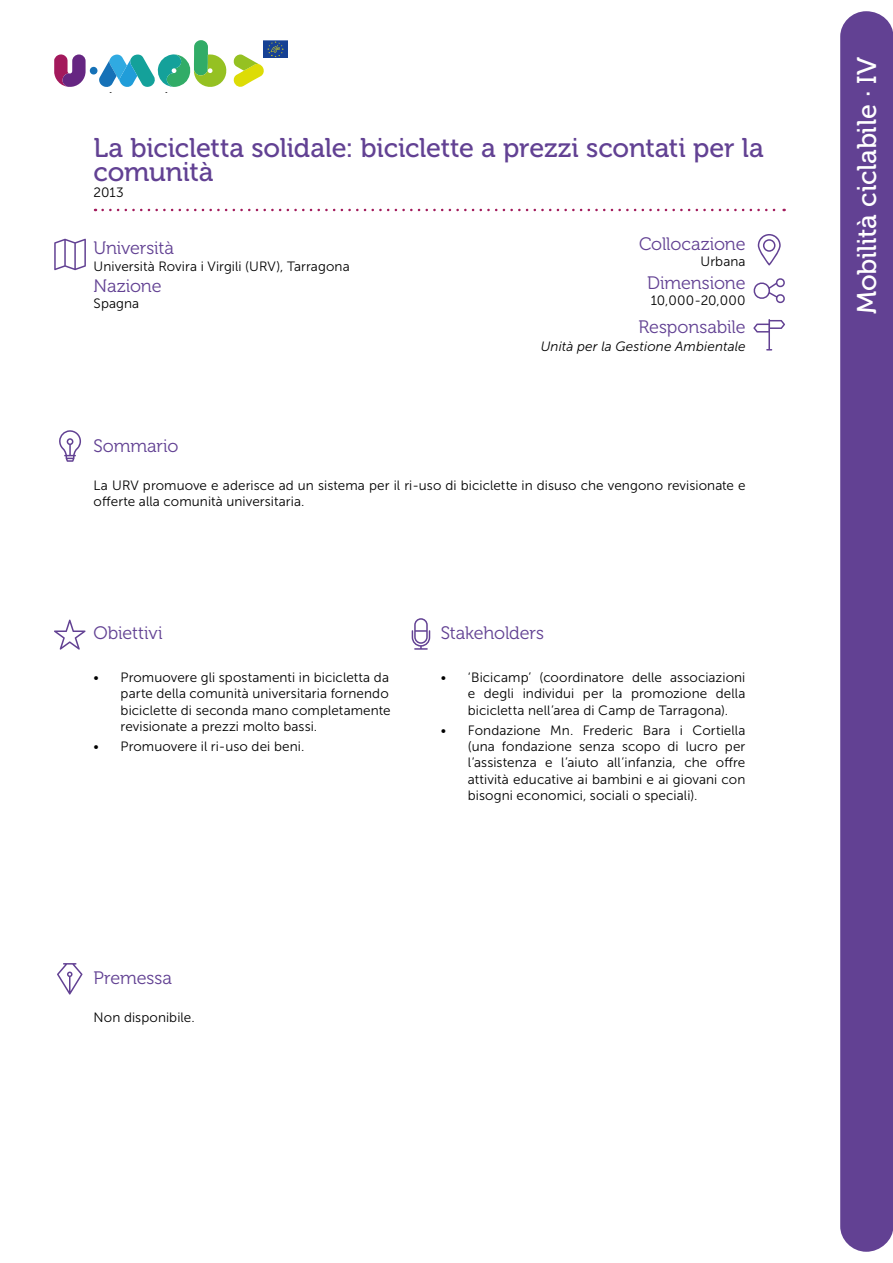
<style>
.page{position:relative;width:893px;height:1263px;background:#fff}
.page>*{position:absolute;margin:0;border:0;box-sizing:border-box;transform-origin:0 0}
.t1{font:27px/24px "Museo 500";letter-spacing:-.01em;color:#624193}
.t2{font:27px "Museo 500";letter-spacing:-.01em;color:#fff}
.t3{font:18px "Museo 300";letter-spacing:-.005em;color:#624193}
.t4{font:13.5px/16.2px "Museo Sans 300";letter-spacing:.005em;color:#000}
.t5{font:italic 13.5px "Museo Sans 300";letter-spacing:.01em;color:#000}
</style>
<div class="page">
<div style="left:840px;top:11px;width:53px;height:1241px;background:#624193;border-radius:26px"></div>
<svg style="left:54px;top:54px;width:32px;height:33px"></svg>
<svg style="left:233px;top:54px;width:31px;height:33px"></svg>
<div style="left:90px;top:67px;width:8px;height:8px;background:#1571b7;border-radius:50%"></div>
<img style="left:263px;top:40px;width:25px;height:18px">
<svg style="left:99px;top:40px;width:128px;height:53px"></svg>
<svg style="left:103px;top:209px;width:682px;height:2px"></svg>
<svg style="left:54px;top:620px;width:32px;height:30px"></svg>
<svg style="left:753px;top:278px;width:32px;height:26px"></svg>
<svg style="left:758px;top:234px;width:23px;height:31px"></svg>
<svg style="left:54px;top:239px;width:32px;height:31px"></svg>
<svg style="left:59px;top:430px;width:22px;height:32px"></svg>
<svg style="left:753px;top:319px;width:32px;height:32px"></svg>
<svg style="left:412px;top:618px;width:18px;height:32px"></svg>
<svg style="left:57px;top:963px;width:26px;height:31px"></svg>
<h1 class="t1" style="left:94px;top:136px;width:672px">La bicicletta solidale: biciclette a prezzi scontati per la comunità</h1>
<p class="t4" style="left:94px;top:185px;width:32px">2013</p>
<h2 class="t3" style="left:94px;top:239px;width:82px">Università</h2>
<p class="t4" style="left:94px;top:258px;width:258px">Università Rovira i Virgili (URV), Tarragona</p>
<h2 class="t3" style="left:94px;top:276px;width:69px">Nazione</h2>
<p class="t4" style="left:94px;top:296px;width:47px">Spagna</p>
<h2 class="t3" style="left:94px;top:436px;width:87px">Sommario</h2>
<h2 class="t3" style="left:639px;top:234px;width:108px">Collocazione</h2>
<p class="t4" style="left:700px;top:253px;width:47px">Urbana</p>
<h2 class="t3" style="left:647px;top:273px;width:100px">Dimensione</h2>
<p class="t4" style="left:651px;top:292px;width:96px">10,000-20,000</p>
<h2 class="t3" style="left:639px;top:317px;width:109px">Responsabile</h2>
<p class="t5" style="left:541px;top:339px;width:206px">Unità per la Gestione Ambientale</p>
<p class="t4" style="left:94px;top:477px;width:654px">La URV promuove e aderisce ad un sistema per il ri-uso di biciclette in disuso che vengono revisionate e offerte alla comunità universitaria.</p>
<h2 class="t3" style="left:94px;top:623px;width:71px">Obiettivi</h2>
<h2 class="t3" style="left:441px;top:623px;width:105px">Stakeholders</h2>
<p class="t4" style="left:121px;top:669px;width:272px;text-indent:-27px">• Promuovere gli spostamenti in bicicletta da parte della comunità universitaria fornendo biciclette di seconda mano completamente revisionate a prezzi molto bassi.</p>
<p class="t4" style="left:94px;top:738px;width:212px">• Promuovere il ri-uso dei beni.</p>
<p class="t4" style="left:468px;top:669px;width:279px;text-align:justify;text-indent:-27px">• ‘Bicicamp’ (coordinatore delle associazioni e degli individui per la promozione della bicicletta nell’area di Camp de Tarragona).</p>
<p class="t4" style="left:468px;top:722px;width:279px;text-align:justify;text-indent:-27px">• Fondazione Mn. Frederic Bara i Cortiella (una fondazione senza scopo di lucro per l’assistenza e l’aiuto all’infanzia, che offre attività educative ai bambini e ai giovani con bisogni economici, sociali o speciali).</p>
<h2 class="t3" style="left:94px;top:968px;width:80px">Premessa</h2>
<p class="t4" style="left:94px;top:1009px;width:103px">Non disponibile.</p>
<h1 class="t2" style="left:852px;top:314px;width:259px;rotate:-90deg">Mobilità ciclabile · IV</h1>
</div>
